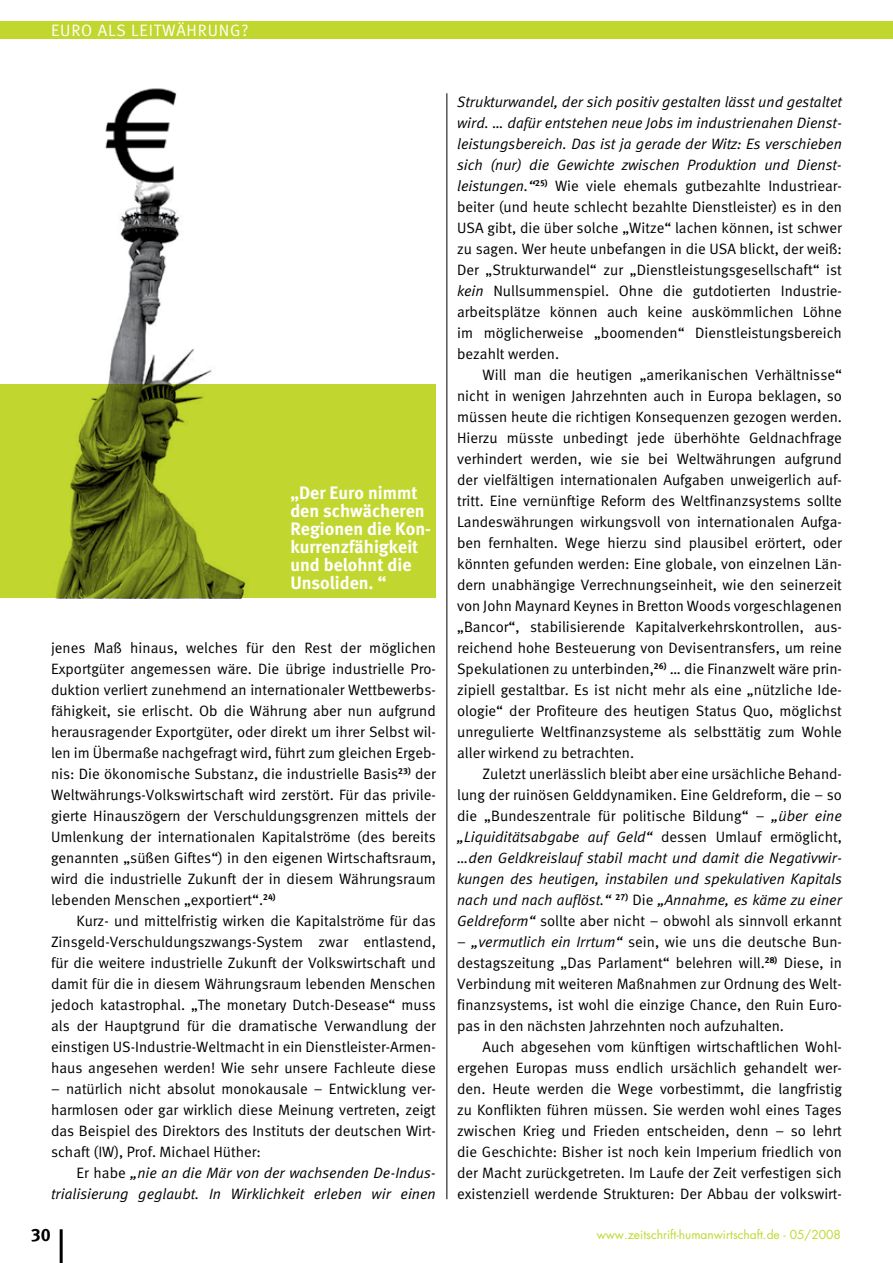
<style>
.page{position:relative;width:893px;height:1263px;background:#fff}
.page>*{position:absolute;margin:0;border:0;box-sizing:border-box;transform-origin:0 0}
.t1{font:18px/18px "Meta Bold LF";color:#fff}
.t2{font:18px "Meta Bold LF";color:#000}
.t3{font:16.5px "Meta Normal LF";letter-spacing:.05em;color:#fff}
.t4{font:15px/21px "Meta Normal LF";color:#000;text-align:justify}
.t5{font:italic 15px/21px "Meta Normal LF";color:#000;text-align:right}
.t6{font:12px "Futura";color:#c1d72f}
.s1{font-style:normal}
.s2{font-style:italic}
</style>
<div class="page">
<img style="left:105px;top:88px;width:107px;height:296px">
<svg style="left:0;top:384px;width:436px;height:214px;background:#a7ba28"></svg>
<hr style="left:60px;top:1229px;width:3px;height:34px;background:#000">
<hr style="left:446px;top:93px;width:1px;height:1106px;background:#000">
<div style="left:0;top:21px;width:893px;height:17px;background:#c1d72f"></div>
<p class="t3" style="left:51px;top:21px;width:199px">EURO ALS LEITWÄHRUNG?</p>
<p class="t1" style="left:290px;top:483px;width:142px">„Der Euro nimmt den schwächeren<br>Regionen die Kon&shy;kurrenzfähigkeit und belohnt die<br>Unsoliden. “</p>
<p class="t4" style="left:51px;top:637px;width:386px">jenes Maß hinaus, welches für den Rest der möglichen Exportgüter angemessen wäre. Die übrige industrielle Pro&shy;duktion verliert zunehmend an internationaler Wettbewerbs&shy;fähigkeit, sie erlischt. Ob die Währung aber nun aufgrund herausragender Exportgüter, oder direkt um ihrer Selbst wil&shy;len im Übermaße nachgefragt wird, führt zum gleichen Ergeb&shy;nis: Die ökonomische Substanz, die industrielle Basis<sup>23)</sup> der Weltwährungs-Volkswirtschaft wird zerstört. Für das privile&shy;gierte Hinauszögern der Verschuldungsgrenzen mittels der Umlenkung der internationalen Kapitalströme (des bereits genannten „süßen Giftes“) in den eigenen Wirtschaftsraum, wird die industrielle Zukunft der in diesem Währungsraum lebenden Menschen „exportiert“.<sup>24)</sup></p>
<p class="t4" style="left:51px;top:910px;width:386px;text-indent:26px">Kurz- und mittelfristig wirken die Kapitalströme für das Zinsgeld-Verschuldungszwangs-System zwar entlastend, für die weitere industrielle Zukunft der Volkswirtschaft und damit für die in diesem Währungsraum lebenden Menschen jedoch katastrophal. „The monetary Dutch-Desease“ muss als der Hauptgrund für die dramatische Verwandlung der einstigen US-Industrie-Weltmacht in ein Dienstleister-Armen&shy;haus angesehen werden! Wie sehr unsere Fachleute diese</p>
<p class="t4" style="left:51px;top:1078px;width:386px">– natürlich nicht absolut monokausale – Entwicklung ver&shy;harmlosen oder gar wirklich diese Meinung vertreten, zeigt das Beispiel des Direktors des Instituts der deutschen Wirt&shy;schaft (IW), Prof. Michael Hüther:</p>
<p class="t5" style="left:51px;top:1162px;width:386px"><span class="s1">Er habe</span> „nie an die Mär von der wachsenden De-Indus&shy;trialisierung geglaubt. In Wirklichkeit erleben wir einen</p>
<p class="t4" style="left:457px;top:91px;width:386px"><span class="s2">Strukturwandel, der sich positiv gestalten lässt und gestaltet wird. … dafür entstehen neue Jobs im industrienahen Dienst&shy;leistungsbereich. Das ist ja gerade der Witz: Es verschieben sich (nur) die Gewichte zwischen Produktion und Dienst&shy;leistungen.“</span><sup>25)</sup> Wie viele ehemals gutbezahlte Industriear&shy;beiter (und heute schlecht bezahlte Dienstleister) es in den USA gibt, die über solche „Witze“ lachen können, ist schwer zu sagen. Wer heute unbefangen in die USA blickt, der weiß:<br>Der „Strukturwandel“ zur „Dienstleistungsgesellschaft“ ist <span class="s2">kein</span> Nullsummenspiel. Ohne die gutdotierten Industrie&shy;arbeitsplätze können auch keine auskömmlichen Löhne im möglicherweise „boomenden“ Dienstleistungsbereich bezahlt werden.</p>
<p class="t4" style="left:457px;top:364px;width:386px;text-indent:26px">Will man die heutigen „amerikanischen Verhältnisse“ nicht in wenigen Jahrzehnten auch in Europa beklagen, so müssen heute die richtigen Konsequenzen gezogen werden.<br>Hierzu müsste unbedingt jede überhöhte Geldnachfrage verhindert werden, wie sie bei Weltwährungen aufgrund der vielfältigen internationalen Aufgaben unweigerlich auf&shy;tritt. Eine vernünftige Reform des Weltfinanzsystems sollte Landeswährungen wirkungsvoll von internationalen Aufga&shy;ben fernhalten. Wege hierzu sind plausibel erörtert, oder könnten gefunden werden: Eine globale, von einzelnen Län&shy;dern unabhängige Verrechnungseinheit, wie den seinerzeit von John Maynard Keynes in Bretton Woods vorgeschlagenen „Bancor“, stabilisierende Kapitalverkehrskontrollen, aus&shy;reichend hohe Besteuerung von Devisentransfers, um reine Spekulationen zu unterbinden,<sup>26)</sup> … die Finanzwelt wäre prin&shy;zipiell gestaltbar. Es ist nicht mehr als eine „nützliche Ide&shy;ologie“ der Profiteure des heutigen Status Quo, möglichst unregulierte Weltfinanzsysteme als selbsttätig zum Wohle aller wirkend zu betrachten.</p>
<p class="t4" style="left:457px;top:763px;width:386px;text-indent:26px">Zuletzt unerlässlich bleibt aber eine ursächliche Behand&shy;lung der ruinösen Gelddynamiken. Eine Geldreform, die – so die „Bundeszentrale für politische Bildung“ – <span class="s2">„über eine „Liquiditätsabgabe auf Geld“</span> dessen Umlauf ermöglicht, <span class="s2">…den Geldkreislauf stabil macht und damit die Negativwir&shy;kungen des heutigen, instabilen und spekulativen Kapitals nach und nach auflöst.“</span> <sup>27)</sup> Die <span class="s2">„Annahme, es käme zu einer Geldreform“</span> sollte aber nicht – obwohl als sinnvoll erkannt</p>
<p class="t4" style="left:457px;top:931px;width:386px">– <span class="s2">„vermutlich ein Irrtum“</span> sein, wie uns die deutsche Bun&shy;destagszeitung „Das Parlament“ belehren will.<sup>28)</sup> Diese, in Verbindung mit weiteren Maßnahmen zur Ordnung des Welt&shy;finanzsystems, ist wohl die einzige Chance, den Ruin Euro&shy;pas in den nächsten Jahrzehnten noch aufzuhalten.</p>
<p class="t4" style="left:457px;top:1036px;width:386px;text-indent:26px">Auch abgesehen vom künftigen wirtschaftlichen Wohl&shy;ergehen Europas muss endlich ursächlich gehandelt wer&shy;den. Heute werden die Wege vorbestimmt, die langfristig zu Konflikten führen müssen. Sie werden wohl eines Tages zwischen Krieg und Frieden entscheiden, denn – so lehrt die Geschichte: Bisher ist noch kein Imperium friedlich von der Macht zurückgetreten. Im Laufe der Zeit verfestigen sich existenziell werdende Strukturen: Der Abbau der volkswirt-</p>
<p class="t2" style="left:31px;top:1224px;width:22px">30</p>
<p class="t6" style="left:597px;top:1227px;width:246px">www.zeitschrift-humanwirtschaft.de - 05/2008</p>
</div>
